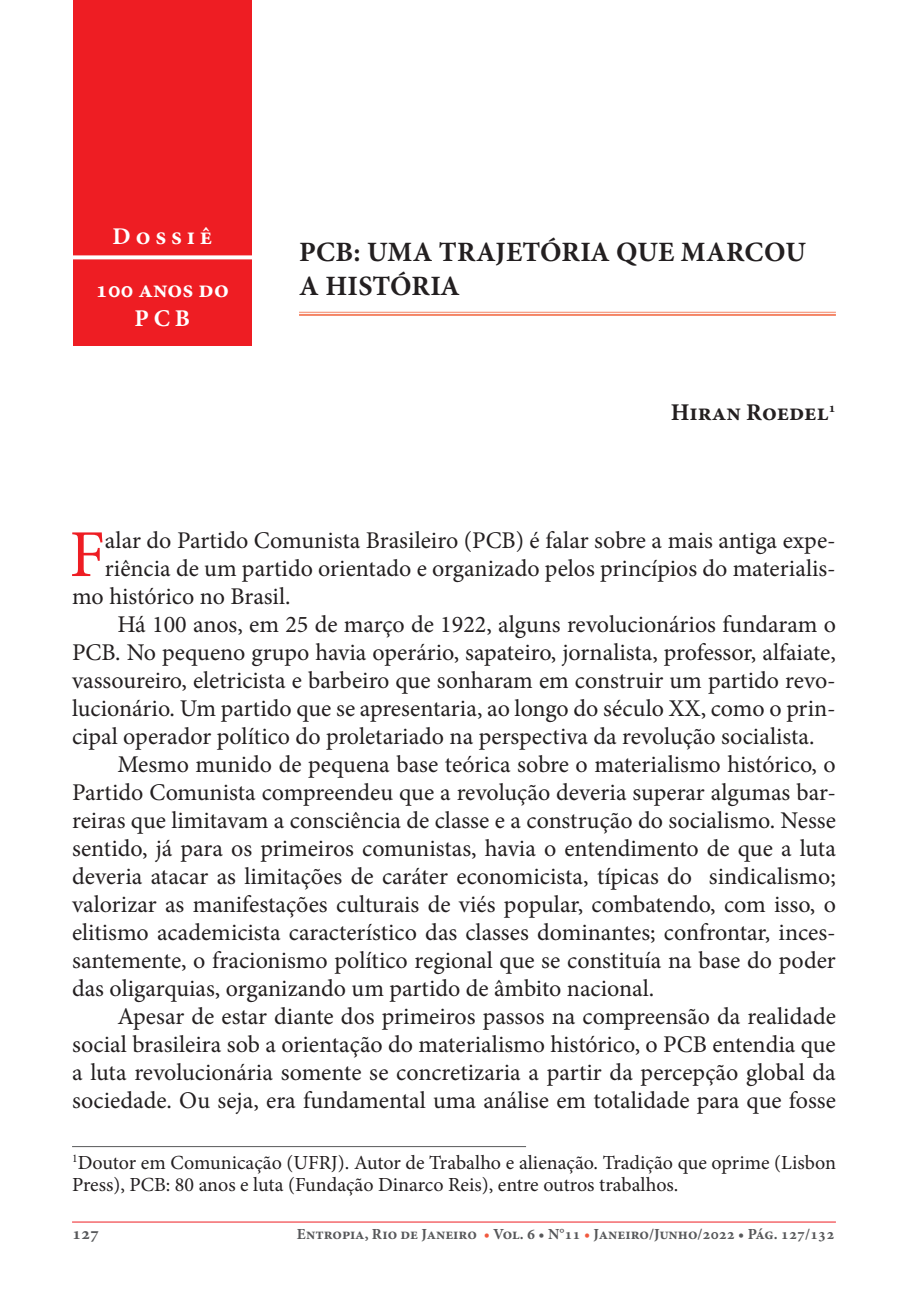
<style>
.page{position:relative;width:908px;height:1304px;background:#fff}
.page>*{position:absolute;margin:0;border:0;box-sizing:border-box;transform-origin:0 0}
.t1{font:67px "Minion Pro";color:#ee1d23}
.t2{font:700 28px/33.6px "Minion Pro";letter-spacing:.01em;color:#231f20}
.t3{font:24px "Minion Pro";color:#231f20}
.t4{font:700 24px/52.8px "Minion Pro";letter-spacing:.02em;color:#fff;text-align:center}
.t5{font:700 24px "Minion Pro";color:#231f20}
.t6{font:700 24px "Minion Pro";letter-spacing:.19em;color:#fff}
.t7{font:20px/22px "Minion Pro";color:#231f20}
.t8{font:700 17.4px "Minion Pro";color:#57585a}
.t9{font:700 15.4px "Minion Pro";color:#57585a}
.s1{color:#f0593e}
</style>
<div class="page">
<hr style="left:72px;top:1221px;width:763px;height:1px;background:#ee1d23">
<div style="left:73px;top:0;width:178px;height:346px;background:#ee1d23"></div>
<svg style="left:73px;top:255px;width:179px;height:4px"></svg>
<hr style="left:299px;top:312px;width:536px;height:1px;background:#f48465">
<hr style="left:299px;top:314px;width:536px;height:2px;background:#f48465">
<hr style="left:72px;top:1146px;width:454px;height:1px;background:#57585a">
<p class="t4" style="left:96px;top:211px;width:135px">Dossiê<br>100 anos do</p>
<p class="t6" style="left:134px;top:304px;width:57px">PCB</p>
<p class="t2" style="left:299px;top:237px;width:508px">PCB: UMA TRAJETÓRIA QUE MARCOU<br>A HISTÓRIA</p>
<p class="t5" style="left:670px;top:398px;width:166px">Hiran Roedel<sup>1</sup></p>
<h1 class="t1" style="left:69px;top:510px;width:37px">F</h1>
<p class="t3" style="left:105px;top:524px;width:732px">alar do Partido Comunista Brasileiro (PCB) é falar sobre a mais antiga expe-</p>
<p class="t3" style="left:105px;top:552px;width:732px">riência de um partido orientado e organizado pelos princípios do materialis-</p>
<p class="t3" style="left:72px;top:580px;width:220px">mo histórico no Brasil.</p>
<p class="t3" style="left:117px;top:608px;width:719px">Há 100 anos, em 25 de março de 1922, alguns revolucionários fundaram o</p>
<p class="t3" style="left:72px;top:636px;width:764px">PCB. No pequeno grupo havia operário, sapateiro, jornalista, professor, alfaiate,</p>
<p class="t3" style="left:72px;top:664px;width:765px">vassoureiro, eletricista e barbeiro que sonharam em construir um partido revo-</p>
<p class="t3" style="left:72px;top:692px;width:764px">lucionário. Um partido que se apresentaria, ao longo do século XX, como o prin-</p>
<p class="t3" style="left:72px;top:720px;width:743px">cipal operador político do proletariado na perspectiva da revolução socialista.</p>
<p class="t3" style="left:117px;top:748px;width:719px">Mesmo munido de pequena base teórica sobre o materialismo histórico, o</p>
<p class="t3" style="left:72px;top:776px;width:765px">Partido Comunista compreendeu que a revolução deveria superar algumas bar-</p>
<p class="t3" style="left:72px;top:804px;width:765px">reiras que limitavam a consciência de classe e a construção do socialismo. Nesse</p>
<p class="t3" style="left:72px;top:832px;width:765px">sentido, já para os primeiros comunistas, havia o entendimento de que a luta</p>
<p class="t3" style="left:72px;top:860px;width:765px">deveria atacar as limitações de caráter economicista, típicas do sindicalismo;</p>
<p class="t3" style="left:72px;top:888px;width:765px">valorizar as manifestações culturais de viés popular, combatendo, com isso, o</p>
<p class="t3" style="left:72px;top:916px;width:765px">elitismo academicista característico das classes dominantes; confrontar, inces-</p>
<p class="t3" style="left:72px;top:944px;width:764px">santemente, o fracionismo político regional que se constituía na base do poder</p>
<p class="t3" style="left:72px;top:972px;width:583px">das oligarquias, organizando um partido de âmbito nacional.</p>
<p class="t3" style="left:117px;top:1000px;width:719px">Apesar de estar diante dos primeiros passos na compreensão da realidade</p>
<p class="t3" style="left:72px;top:1028px;width:764px">social brasileira sob a orientação do materialismo histórico, o PCB entendia que</p>
<p class="t3" style="left:72px;top:1056px;width:765px">a luta revolucionária somente se concretizaria a partir da percepção global da</p>
<p class="t3" style="left:72px;top:1084px;width:765px">sociedade. Ou seja, era fundamental uma análise em totalidade para que fosse</p>
<p class="t7" style="left:72px;top:1151px;width:765px"><sup>1</sup>Doutor em Comunicação (UFRJ). Autor de Trabalho e alienação. Tradição que oprime (Lisbon<br>Press), PCB: 80 anos e luta (Fundação Dinarco Reis), entre outros trabalhos.</p>
<p class="t8" style="left:72px;top:1223px;width:29px">127</p>
<p class="t9" style="left:297px;top:1225px;width:538px">Entropia, Rio de Janeiro <span class="s1">•</span> Vol. 6 • N°11 <span class="s1">•</span> Janeiro/Junho/2022 • Pág. 127/132</p>
</div>
